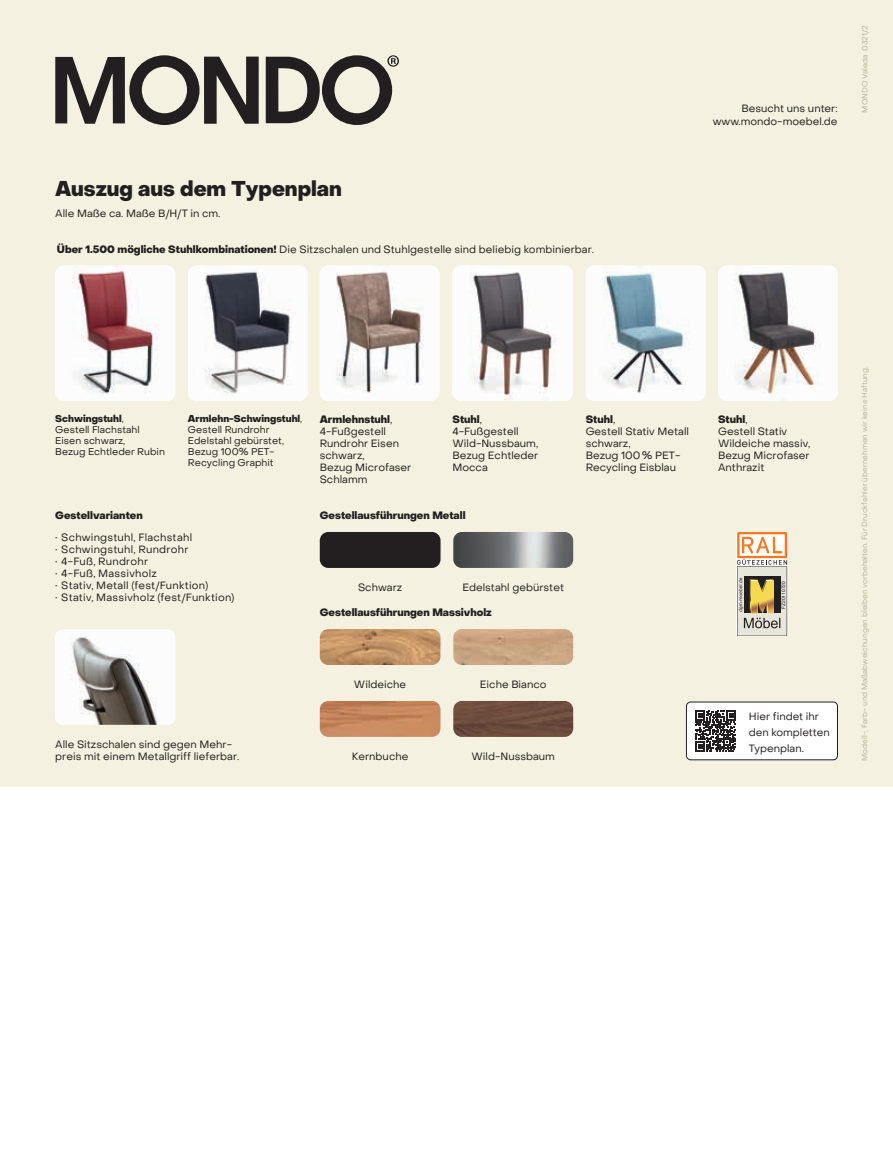
<style>
.page{position:relative;width:893px;height:1149px;background:#fff}
.page>*{position:absolute;margin:0;border:0;box-sizing:border-box;transform-origin:0 0}
.t1{font:800 21px "PP Object Sans";color:#231f20}
.t2{font:10.5px/12px "PP Object Sans";color:#231f20}
.t3{font:10.5px "PP Object Sans";letter-spacing:.02em;color:#231f20}
.t4{font:800 10.5px "PP Object Sans";color:#231f20}
.t5{font:10.5px "PP Object Sans";letter-spacing:.025em;color:#231f20}
.t6{font:9.75px/10.8px "PP Object Sans";color:#231f20}
.t7{font:7.5px "PP Object Sans";color:#b6b3a0}
.t8{font:4.95px "Helvetica";color:#231f20}
.s1{font-weight:800}
</style>
<div class="page">
<div style="left:0;top:0;width:893px;height:786px;background:#f4f1e0"></div>
<svg style="left:266px;top:55px;width:133px;height:70px"></svg>
<svg style="left:55px;top:55px;width:204px;height:70px"></svg>
<div style="left:686px;top:701px;width:151px;height:58px;background:#fff;border-radius:4px"></div>
<div style="left:686px;top:701px;width:152px;height:58px;border:1px solid #231f20;border-radius:4px"></div>
<svg style="left:695px;top:710px;width:41px;height:41px"></svg>
<img style="left:55px;top:265px;width:120px;height:136px">
<img style="left:320px;top:265px;width:119px;height:136px">
<img style="left:188px;top:265px;width:120px;height:136px">
<img style="left:452px;top:265px;width:121px;height:136px">
<img style="left:586px;top:265px;width:120px;height:136px">
<img style="left:718px;top:265px;width:120px;height:136px">
<img style="left:55px;top:629px;width:120px;height:95px">
<img style="left:453px;top:532px;width:120px;height:35px">
<div style="left:320px;top:532px;width:121px;height:35px;background:#231f20;border-radius:9px"></div>
<img style="left:320px;top:629px;width:121px;height:35px">
<img style="left:453px;top:629px;width:120px;height:35px">
<img style="left:320px;top:701px;width:121px;height:35px">
<img style="left:453px;top:701px;width:120px;height:35px">
<svg style="left:737px;top:532px;width:50px;height:103px"></svg>
<h1 class="t1" style="left:55px;top:175px;width:288px">Auszug aus dem Typenplan</h1>
<p class="t2" style="left:55px;top:207px;width:167px">Alle Maße ca. Maße B/H/T in cm.</p>
<p class="t2" style="left:57px;top:243px;width:539px"><span class="s1">Über 1.500 mögliche Stuhlkombinationen!</span> Die Sitzschalen und Stuhlgestelle sind beliebig kombinierbar.</p>
<p class="t2" style="left:713px;top:101px;width:126px;line-height:13.5px;text-align:right">Besucht uns unter: www.mondo-moebel.de</p>
<p class="t7" style="left:860px;top:113px;width:89px;rotate:-90deg">MONDO Valeda 0321/2</p>
<p class="t6" style="left:55px;top:413px;width:111px"><span class="s1">Schwingstuhl</span>,<br>Gestell Flachstahl<br>Eisen schwarz,<br>Bezug Echtleder Rubin</p>
<p class="t2" style="left:320px;top:413px;width:93px"><span class="s1">Armlehnstuhl</span>,<br>4-Fußgestell<br>Rundrohr Eisen schwarz,<br>Bezug Microfaser<br>Schlamm</p>
<p class="t6" style="left:188px;top:413px;width:116px"><span class="s1">Armlehn-Schwingstuhl</span>,<br>Gestell Rundrohr<br>Edelstahl gebürstet,<br>Bezug 100% PET-<br>Recycling Graphit</p>
<p class="t2" style="left:452px;top:413px;width:87px"><span class="s1">Stuhl</span>,<br>4-Fußgestell<br>Wild-Nussbaum,<br>Bezug Echtleder<br>Mocca</p>
<p class="t4" style="left:55px;top:509px;width:89px">Gestellvarianten</p>
<p class="t4" style="left:320px;top:509px;width:147px">Gestellausführungen Metall</p>
<p class="t3" style="left:55px;top:531px;width:138px">• Schwingstuhl, Flachstahl</p>
<p class="t3" style="left:55px;top:543px;width:135px">• Schwingstuhl, Rundrohr</p>
<p class="t3" style="left:55px;top:555px;width:95px">• 4-Fuß, Rundrohr</p>
<p class="t5" style="left:55px;top:567px;width:103px">• 4-Fuß, Massivholz</p>
<p class="t3" style="left:55px;top:579px;width:155px">• Stativ, Metall (fest/Funktion)</p>
<p class="t3" style="left:55px;top:591px;width:181px">• Stativ, Massivholz (fest/Funktion)</p>
<p class="t2" style="left:358px;top:581px;width:46px">Schwarz</p>
<p class="t2" style="left:462px;top:581px;width:103px">Edelstahl gebürstet</p>
<p class="t4" style="left:320px;top:606px;width:174px">Gestellausführungen Massivholz</p>
<p class="t2" style="left:586px;top:413px;width:105px"><span class="s1">Stuhl</span>,<br>Gestell Stativ Metall schwarz,<br>Bezug 100% PET-<br>Recycling Eisblau</p>
<p class="t2" style="left:718px;top:413px;width:94px"><span class="s1">Stuhl</span>,<br>Gestell Stativ<br>Wildeiche massiv,<br>Bezug Microfaser<br>Anthrazit</p>
<p class="t8" style="left:780px;top:608px;width:29px;rotate:-90deg">FZ20110720</p>
<p class="t2" style="left:55px;top:738px;width:186px">Alle Sitzschalen sind gegen Mehr&shy;preis mit einem Metallgriff lieferbar.</p>
<p class="t2" style="left:354px;top:677px;width:54px">Wildeiche</p>
<p class="t2" style="left:480px;top:677px;width:68px">Eiche Bianco</p>
<p class="t2" style="left:352px;top:749px;width:58px">Kernbuche</p>
<p class="t2" style="left:471px;top:749px;width:85px">Wild-Nussbaum</p>
<p class="t2" style="left:749px;top:708px;width:83px;line-height:15.8px">Hier findet ihr den kompletten<br>Typenplan.</p>
<p class="t7" style="left:860px;top:760px;width:395px;rotate:-90deg">Modell-, Farb- und Maßabweichungen bleiben vorbehalten. Für Druckfehler übernehmen wir keine Haftung.</p>
</div>
